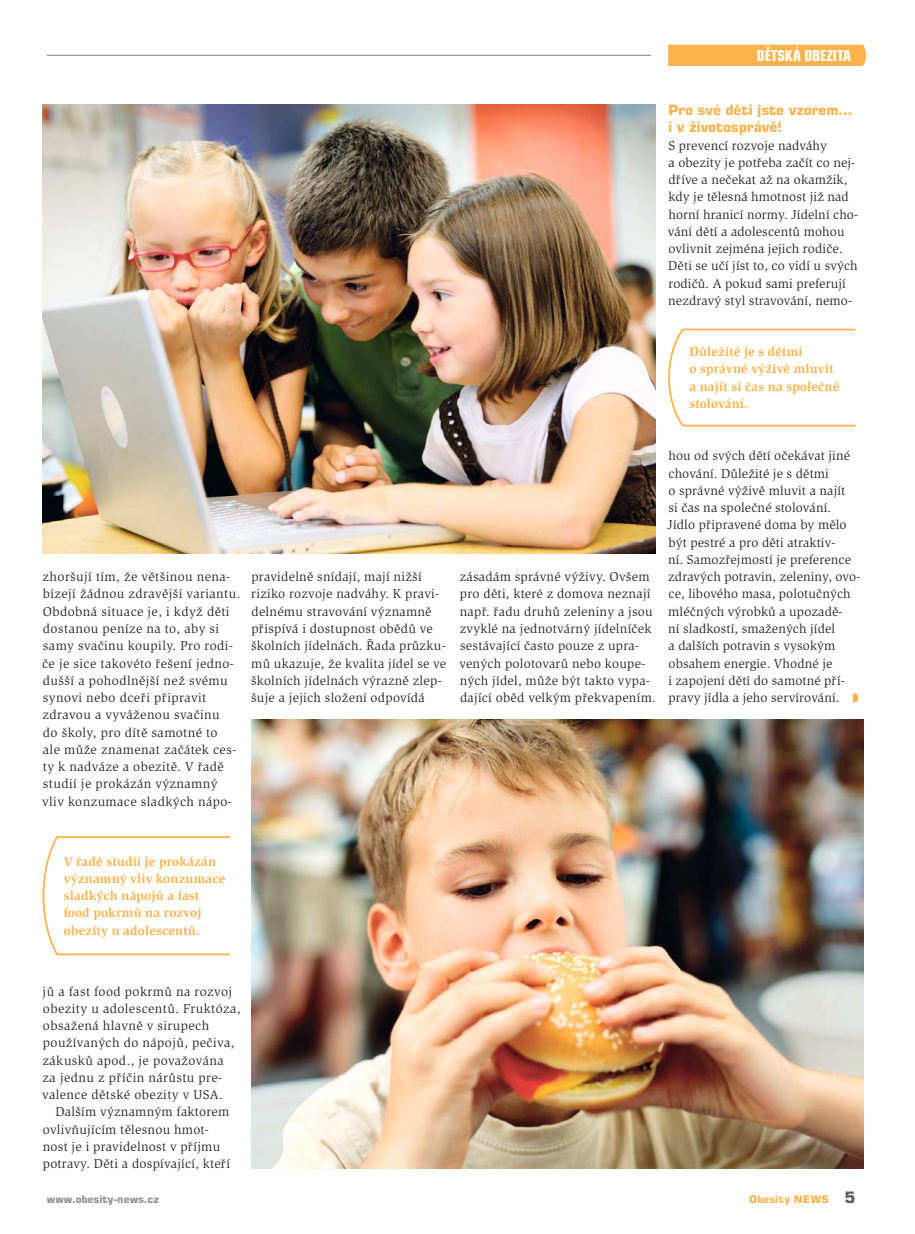
<style>
.page{position:relative;width:915px;height:1234px;background:#fff}
.page>*{position:absolute;margin:0;border:0;box-sizing:border-box;transform-origin:0 0}
.t1{font:700 condensed 15px "Square 721 BTCE";color:#fff}
.t2{font:700 14.25px/17.2px "Square 721 BTCE";letter-spacing:-.02em;color:#fdb34c}
.t3{font:13.2px/17.2px "Slimbach Itc TEE";letter-spacing:.02em;color:#2b2827}
.t4{font:700 13.2px/17.2px "Slimbach Itc TEE";letter-spacing:.01em;color:#fdb34c}
.t5{font:700 10.5px "Square 721 BTCE";color:#929092}
.t6{font:700 10.5px "Square 721 BTCE";color:#fdb34c}
.s1{font-size:15.75px;color:#5f5d5e}
</style>
<div class="page">
<svg style="left:852px;top:693px;width:5px;height:9px"></svg>
<svg style="left:42px;top:836px;width:188px;height:119px"></svg>
<svg style="left:668px;top:328px;width:188px;height:99px"></svg>
<img style="left:43px;top:104px;width:612px;height:449px">
<img style="left:251px;top:719px;width:612px;height:448px">
<div style="left:668px;top:45px;width:197px;height:21px;background:#fdb34c"></div>
<hr style="left:47px;top:55px;width:604px;height:1px;background:#929092">
<p class="t1" style="left:756px;top:50px;width:96px">DĚTSKÁ OBEZITA</p>
<p class="t2" style="left:668px;top:103px;width:186px">Pro své děti jste vzorem… i v životosprávě!</p>
<p class="t3" style="left:667px;top:137px;width:192px">S prevencí rozvoje nadváhy<br>a obezity je potřeba začít co nej&shy;dříve a nečekat až na okamžik, kdy je tělesná hmotnost již nad horní hranicí normy. Jídelní cho&shy;vání dětí a adolescentů mohou ovlivnit zejména jejich rodiče.<br>Děti se učí jíst to, co vidí u svých rodičů. A pokud sami preferují nezdravý styl stravování, nemo-</p>
<p class="t4" style="left:689px;top:343px;width:151px">Důležité je s dětmi<br>o správné výživě mluvit a najít si čas na společné stolování.</p>
<p class="t3" style="left:42px;top:568px;width:200px">zhoršují tím, že většinou nena&shy;bízejí žádnou zdravější variantu.<br>Obdobná situace je, i když děti dostanou peníze na to, aby si samy svačinu koupily. Pro rodi&shy;če je sice takovéto řešení jedno&shy;dušší a pohodlnější než svému synovi nebo dceři připravit zdravou a vyváženou svačinu<br>do školy, pro dítě samotné to<br>ale může znamenat začátek ces&shy;ty k nadváze a obezitě. V řadě studií je prokázán významný vliv konzumace sladkých nápo-</p>
<p class="t3" style="left:251px;top:568px;width:197px">pravidelně snídají, mají nižší riziko rozvoje nadváhy. K pravi&shy;delnému stravování významně přispívá i dostupnost obědů ve školních jídelnách. Řada průzku&shy;mů ukazuje, že kvalita jídel se ve školních jídelnách výrazně zlep&shy;šuje a jejich složení odpovídá</p>
<p class="t3" style="left:459px;top:568px;width:198px">zásadám správné výživy. Ovšem pro děti, které z domova neznají např. řadu druhů zeleniny a jsou zvyklé na jednotvárný jídelníček sestávající často pouze z upra&shy;vených polotovarů nebo koupe&shy;ných jídel, může být takto vypa&shy;dající oběd velkým překvapením.</p>
<p class="t3" style="left:667px;top:447px;width:194px">hou od svých dětí očekávat jiné chování. Důležité je s dětmi<br>o správné výživě mluvit a najít<br>si čas na společné stolování.<br>Jídlo připravené doma by mělo být pestré a pro děti atraktiv-<br>ní. Samozřejmostí je preference zdravých potravin, zeleniny, ovo&shy;ce, libového masa, polotučných mléčných výrobků a upozadě-<br>ní sladkostí, smažených jídel<br>a dalších potravin s vysokým obsahem energie. Vhodné je<br>i zapojení dětí do samotné pří&shy;pravy jídla a jeho servírování.</p>
<p class="t4" style="left:64px;top:852px;width:163px">V řadě studií je prokázán významný vliv konzumace sladkých nápojů a fast food pokrmů na rozvoj obezity u adolescentů.</p>
<p class="t3" style="left:42px;top:982px;width:200px">jů a fast food pokrmů na rozvoj obezity u adolescentů. Fruktóza, obsažená hlavně v sirupech používaných do nápojů, pečiva, zákusků apod., je považována<br>za jednu z příčin nárůstu pre&shy;valence dětské obezity v USA.</p>
<p class="t3" style="left:43px;top:1103px;width:189px;text-indent:13px">Dalším významným faktorem ovlivňujícím tělesnou hmot&shy;nost je i pravidelnost v příjmu potravy. Děti a dospívající, kteří</p>
<p class="t5" style="left:47px;top:1194px;width:114px">www.obesity-news.cz</p>
<p class="t6" style="left:749px;top:1194px;width:108px">Obesity NEWS <span class="s1">5</span></p>
</div>
